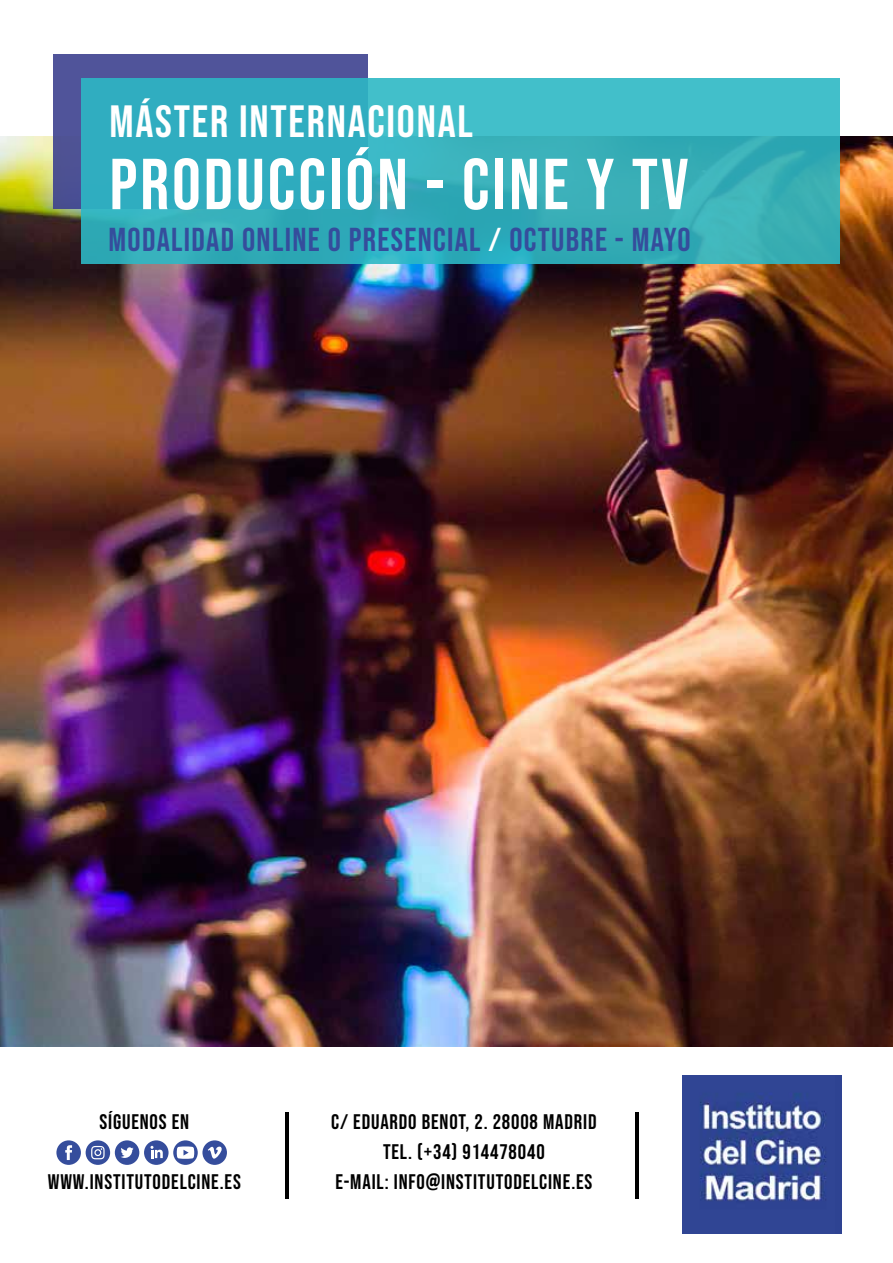
<style>
.page{position:relative;width:893px;height:1263px;background:#fff}
.page>*{position:absolute;margin:0;border:0;box-sizing:border-box;transform-origin:0 0}
.t1{font:72px "Bebas Neue";letter-spacing:.04em;color:#fff}
.t2{font:45px "Bebas Neue";letter-spacing:.04em;color:#fff}
.t3{font:33px "Bebas Neue";letter-spacing:.04em;color:#354d9c}
.t4{font:21px/30px "Bebas Neue";letter-spacing:.04em;color:#000;text-align:center}
.s1{color:#fff}
</style>
<div class="page">
<img style="left:1px;top:137px;width:891px;height:909px">
<svg style="left:173px;top:1140px;width:25px;height:25px"></svg>
<svg style="left:177px;top:1146px;width:17px;height:13px"></svg>
<div style="left:115px;top:1140px;width:24px;height:25px;background:#354d9c;border-radius:50%"></div>
<svg style="left:121px;top:1147px;width:13px;height:11px"></svg>
<svg style="left:144px;top:1140px;width:25px;height:25px"></svg>
<svg style="left:150px;top:1146px;width:13px;height:12px"></svg>
<div style="left:56px;top:1140px;width:25px;height:25px;background:#354d9c;border-radius:50%"></div>
<svg style="left:65px;top:1145px;width:7px;height:15px"></svg>
<div style="left:86px;top:1140px;width:24px;height:25px;background:#354d9c;border-radius:50%"></div>
<svg style="left:91px;top:1146px;width:14px;height:13px"></svg>
<div style="left:202px;top:1140px;width:25px;height:25px;background:#354d9c;border-radius:50%"></div>
<svg style="left:208px;top:1146px;width:14px;height:13px"></svg>
<hr style="left:636px;top:1112px;width:3px;height:86px;background:#000">
<hr style="left:285px;top:1112px;width:3px;height:86px;background:#000">
<div style="left:54px;top:54px;width:314px;height:154px;background:#50549a"></div>
<svg style="left:81px;top:79px;width:758px;height:185px;background:#36b0bd"></svg>
<img style="left:682px;top:1075px;width:159px;height:159px">
<h2 class="t2" style="left:109px;top:96px;width:365px">MÁSTER INTERNACIONAL</h2>
<h1 class="t1" style="left:109px;top:143px;width:581px">PRODUCCIÓN - CINE Y TV</h1>
<h3 class="t3" style="left:108px;top:221px;width:584px">MODALIDAD ONLINE O PRESENCIAL <span class="s1">/</span> OCTUBRE - MAYO</h3>
<p class="t4" style="left:99px;top:1106px;width:91px">SÍGUENOS EN</p>
<p class="t4" style="left:48px;top:1166px;width:195px">WWW.INSTITUTODELCINE.ES</p>
<p class="t4" style="left:331px;top:1106px;width:267px">C/ EDUARDO BENOT, 2. 28008 MADRID<br>TEL. (+34) 914478040<br>E-MAIL: INFO@INSTITUTODELCINE.ES</p>
</div>
